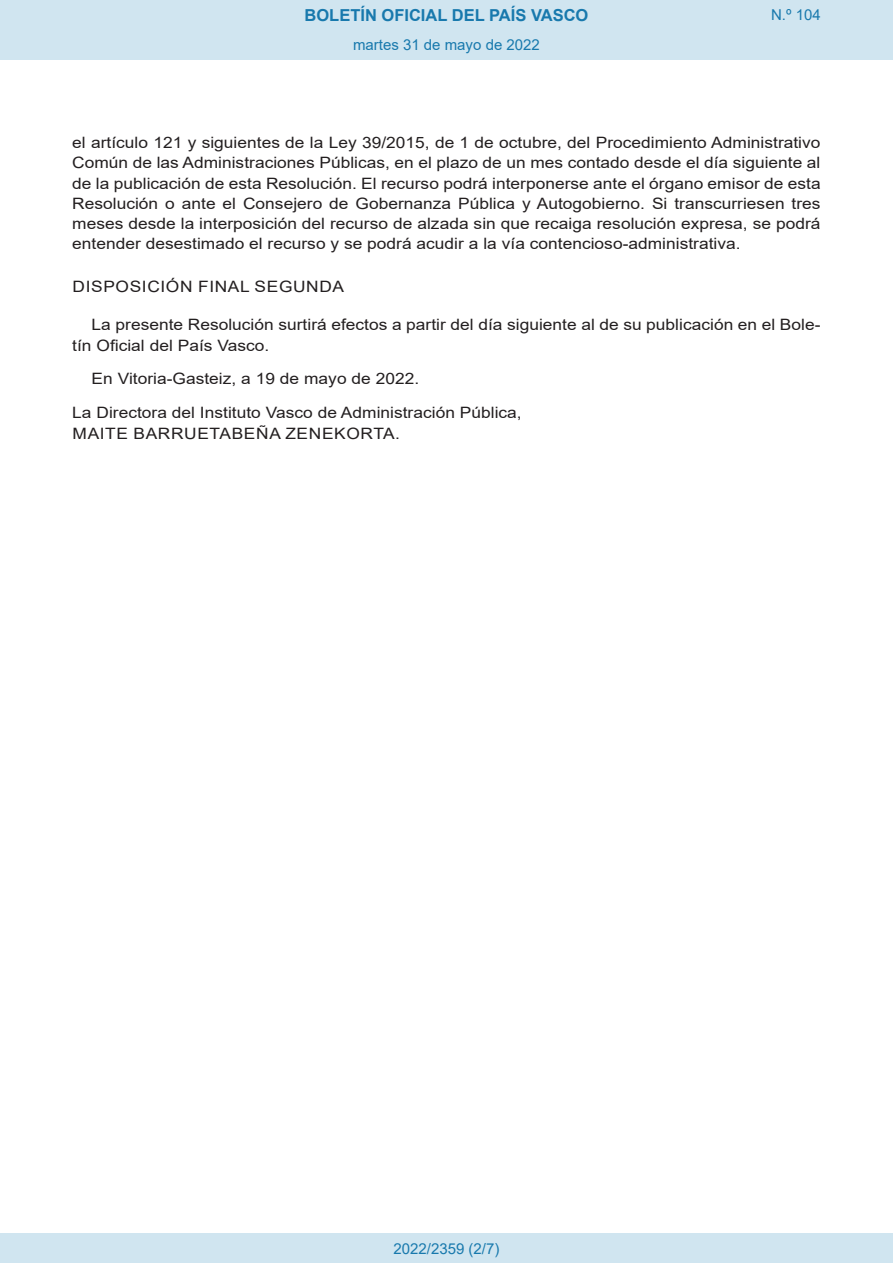
<style>
.page{position:relative;width:893px;height:1263px;background:#fff}
.page>*{position:absolute;margin:0;border:0;box-sizing:border-box;transform-origin:0 0}
.t1{font:700 16.5px "Arial";color:#1879ad}
.BOPVDetalle{font:15.6px/20.2px "Arial";color:#231f20;text-align:justify;scale:1.11 1}
.BOPVFirmaPuesto{font:15.6px "Arial";color:#231f20;scale:1.11 1}
.BOPVFirmaLugFec{font:15.6px "Arial";color:#231f20;scale:1.11 1}
.BOPVFirmaNombre{font:15.6px "Arial";letter-spacing:.035em;color:#231f20;scale:1.11 1}
.BOPVDisposicion{font:15.6px "Arial";letter-spacing:.035em;color:#231f20;scale:1.11 1}
.Paginacion_Centro{font:15px "Arial";color:#1879ad}
</style>
<div class="page">
<div style="left:0;top:0;width:893px;height:60px;background:#d0e5f0"></div>
<div style="left:0;top:1233px;width:893px;height:30px;background:#d0e5f0"></div>
<p class="t1" style="left:305px;top:3px;width:285px">BOLETÍN OFICIAL DEL PAÍS VASCO</p>
<p class="Paginacion_Centro" style="left:353px;top:35px;width:188px">martes 31 de mayo de 2022</p>
<p class="Paginacion_Centro" style="left:771px;top:5px;width:51px">N.º 104</p>
<p class="BOPVDetalle" style="left:72px;top:132px;width:676px">el artículo 121 y siguientes de la Ley 39/2015, de 1 de octubre, del Procedimiento Administrativo Común de las Administraciones Públicas, en el plazo de un mes contado desde el día siguiente al de la publicación de esta Resolución. El recurso podrá interponerse ante el órgano emisor de esta Resolución o ante el Consejero de Gobernanza Pública y Autogobierno. Si transcurriesen tres meses desde la interposición del recurso de alzada sin que recaiga resolución expresa, se podrá entender desestimado el recurso y se podrá acudir a la vía contencioso-administrativa.</p>
<p class="BOPVDisposicion" style="left:73px;top:275px;width:246px">DISPOSICIÓN FINAL SEGUNDA</p>
<p class="BOPVDetalle" style="left:72px;top:314px;width:676px;line-height:21px;text-indent:19px">La presente Resolución surtirá efectos a partir del día siguiente al de su publicación en el Bole&shy;tín Oficial del País Vasco.</p>
<p class="BOPVFirmaLugFec" style="left:92px;top:368px;width:297px">En Vitoria-Gasteiz, a 19 de mayo de 2022.</p>
<p class="BOPVFirmaPuesto" style="left:72px;top:402px;width:406px">La Directora del Instituto Vasco de Administración Pública,</p>
<p class="BOPVFirmaNombre" style="left:73px;top:423px;width:296px">MAITE BARRUETABEÑA ZENEKORTA.</p>
<p class="Paginacion_Centro" style="left:393px;top:1238px;width:107px">2022/2359 (2/7)</p>
</div>
